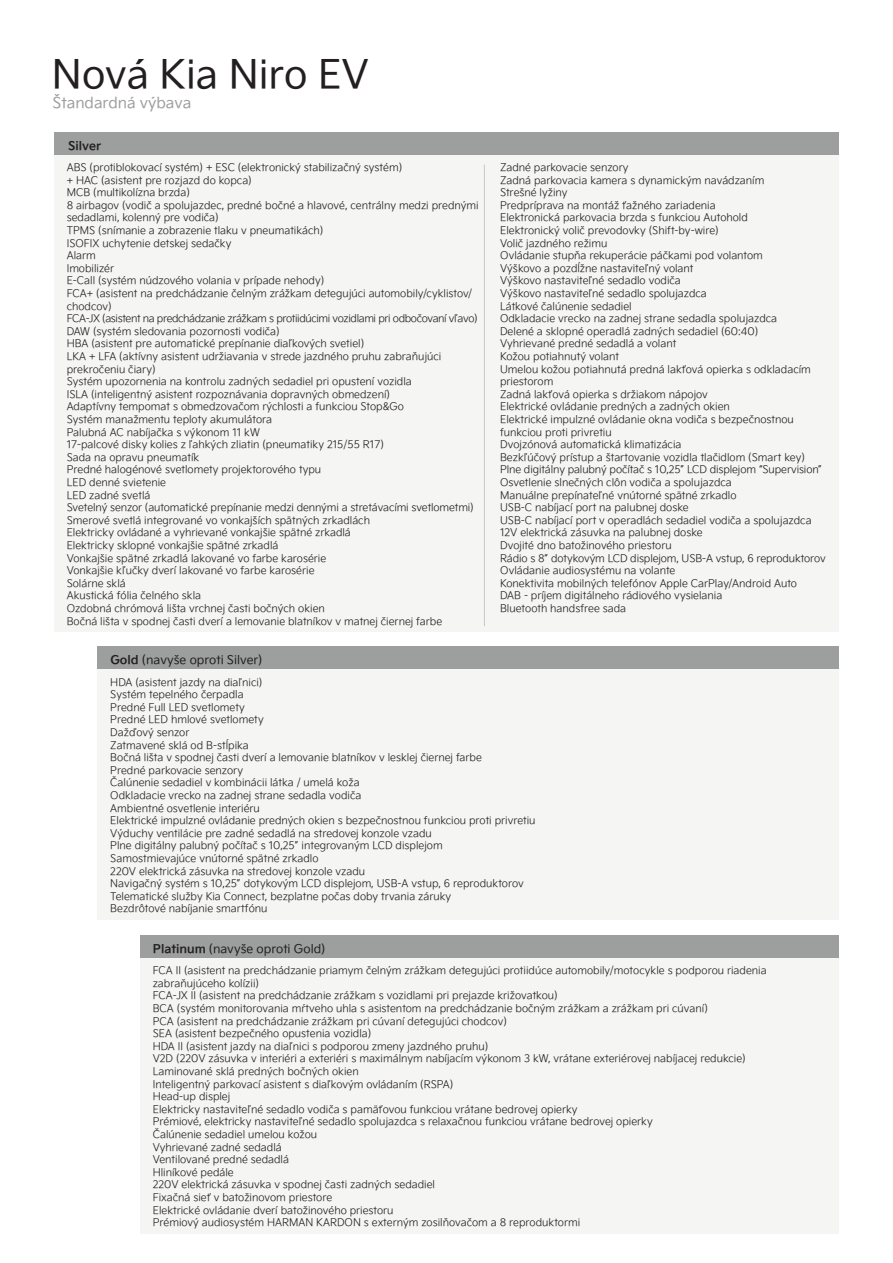
<style>
.page{position:relative;width:893px;height:1263px;background:#fff}
.page>*{position:absolute;margin:0;border:0;box-sizing:border-box;transform-origin:0 0}
.t1{font:39px "Kia Signature";color:#231f20}
.t2{font:15px "Kia Signature";color:#9d9e9e}
.t3{font:12px "Kia Signature";color:#231f20}
.t4{font:700 12px "Kia Signature";color:#231f20}
.t5{font:300 10.5px/12.6px "Kia Signature";color:#231f20}
.s1{font-weight:700}
</style>
<div class="page">
<div style="left:54px;top:132px;width:785px;height:499px;background:#f5f5f4"></div>
<div style="left:54px;top:132px;width:785px;height:23px;background:#9d9e9e"></div>
<div style="left:98px;top:647px;width:741px;height:273px;background:#f5f5f4"></div>
<div style="left:140px;top:935px;width:699px;height:298px;background:#f5f5f4"></div>
<div style="left:98px;top:646px;width:741px;height:23px;background:#9d9e9e"></div>
<div style="left:140px;top:935px;width:699px;height:23px;background:#9d9e9e"></div>
<hr style="left:484px;top:165px;width:1px;height:461px;background:#c7c8ca">
<h1 class="t1" style="left:52px;top:52px;width:319px">Nová Kia Niro EV</h1>
<h2 class="t2" style="left:52px;top:94px;width:140px">Štandardná výbava</h2>
<p class="t4" style="left:68px;top:141px;width:34px">Silver</p>
<p class="t5" style="left:67px;top:162px;width:414px">ABS (protiblokovací systém) + ESC (elektronický stabilizačný systém)<br>+ HAC (asistent pre rozjazd do kopca)<br>MCB (multikolízna brzda)<br>8 airbagov (vodič a spolujazdec, predné bočné a hlavové, centrálny medzi prednými sedadlami, kolenný pre vodiča)<br>TPMS (snímanie a zobrazenie tlaku v pneumatikách)<br>ISOFIX uchytenie detskej sedačky<br>Alarm<br>Imobilizér<br>E-Call (systém núdzového volania v prípade nehody)<br>FCA+ (asistent na predchádzanie čelným zrážkam detegujúci automobily/cyklistov/ chodcov)<br>FCA-JX (asistent na predchádzanie zrážkam s protiidúcimi vozidlami pri odbočovaní vľavo)<br>DAW (systém sledovania pozornosti vodiča)<br>HBA (asistent pre automatické prepínanie diaľkových svetiel)<br>LKA + LFA (aktívny asistent udržiavania v strede jazdného pruhu zabraňujúci prekročeniu čiary)<br>Systém upozornenia na kontrolu zadných sedadiel pri opustení vozidla<br>ISLA (inteligentný asistent rozpoznávania dopravných obmedzení)<br>Adaptívny tempomat s obmedzovačom rýchlosti a funkciou Stop&amp;Go<br>Systém manažmentu teploty akumulátora<br>Palubná AC nabíjačka s výkonom 11 kW<br>17-palcové disky kolies z ľahkých zliatin (pneumatiky 215/55 R17)<br>Sada na opravu pneumatík<br>Predné halogénové svetlomety projektorového typu<br>LED denné svietenie<br>LED zadné svetlá<br>Svetelný senzor (automatické prepínanie medzi dennými a stretávacími svetlometmi)<br>Smerové svetlá integrované vo vonkajších spätných zrkadlách<br>Elektricky ovládané a vyhrievané vonkajšie spätné zrkadlá<br>Elektricky sklopné vonkajšie spätné zrkadlá<br>Vonkajšie spätné zrkadlá lakované vo farbe karosérie<br>Vonkajšie kľučky dverí lakované vo farbe karosérie<br>Solárne sklá<br>Akustická fólia čelného skla<br>Ozdobná chrómová lišta vrchnej časti bočných okien<br>Bočná lišta v spodnej časti dverí a lemovanie blatníkov v matnej čiernej farbe</p>
<p class="t5" style="left:500px;top:162px;width:327px">Zadné parkovacie senzory<br>Zadná parkovacia kamera s dynamickým navádzaním<br>Strešné lyžiny<br>Predpríprava na montáž ťažného zariadenia<br>Elektronická parkovacia brzda s funkciou Autohold<br>Elektronický volič prevodovky (Shift-by-wire)<br>Volič jazdného režimu<br>Ovládanie stupňa rekuperácie páčkami pod volantom<br>Výškovo a pozdĺžne nastaviteľný volant<br>Výškovo nastaviteľné sedadlo vodiča<br>Výškovo nastaviteľné sedadlo spolujazdca<br>Látkové čalúnenie sedadiel<br>Odkladacie vrecko na zadnej strane sedadla spolujazdca<br>Delené a sklopné operadlá zadných sedadiel (60:40)<br>Vyhrievané predné sedadlá a volant<br>Kožou potiahnutý volant<br>Umelou kožou potiahnutá predná lakťová opierka s odkladacím priestorom<br>Zadná lakťová opierka s držiakom nápojov<br>Elektrické ovládanie predných a zadných okien<br>Elektrické impulzné ovládanie okna vodiča s bezpečnostnou funkciou proti privretiu<br>Dvojzónová automatická klimatizácia<br>Bezkľúčový prístup a štartovanie vozidla tlačidlom (Smart key)<br>Plne digitálny palubný počítač s 10,25” LCD displejom “Supervision” Osvetlenie slnečných clôn vodiča a spolujazdca<br>Manuálne prepínateľné vnútorné spätné zrkadlo<br>USB-C nabíjací port na palubnej doske<br>USB-C nabíjací port v operadlách sedadiel vodiča a spolujazdca 12V elektrická zásuvka na palubnej doske<br>Dvojité dno batožinového priestoru<br>Rádio s 8” dotykovým LCD displejom, USB-A vstup, 6 reproduktorov Ovládanie audiosystému na volante<br>Konektivita mobilných telefónov Apple CarPlay/Android Auto<br>DAB - príjem digitálneho rádiového vysielania<br>Bluetooth handsfree sada</p>
<p class="t3" style="left:110px;top:653px;width:154px"><span class="s1">Gold</span> (navyše oproti Silver)</p>
<p class="t5" style="left:110px;top:677px;width:427px">HDA (asistent jazdy na diaľnici)<br>Systém tepelného čerpadla<br>Predné Full LED svetlomety<br>Predné LED hmlové svetlomety<br>Dažďový senzor<br>Zatmavené sklá od B-stĺpika<br>Bočná lišta v spodnej časti dverí a lemovanie blatníkov v lesklej čiernej farbe<br>Predné parkovacie senzory<br>Čalúnenie sedadiel v kombinácii látka / umelá koža<br>Odkladacie vrecko na zadnej strane sedadla vodiča<br>Ambientné osvetlenie interiéru<br>Elektrické impulzné ovládanie predných okien s bezpečnostnou funkciou proti privretiu Výduchy ventilácie pre zadné sedadlá na stredovej konzole vzadu<br>Plne digitálny palubný počítač s 10,25” integrovaným LCD displejom<br>Samostmievajúce vnútorné spätné zrkadlo<br>220V elektrická zásuvka na stredovej konzole vzadu<br>Navigačný systém s 10,25” dotykovým LCD displejom, USB-A vstup, 6 reproduktorov Telematické služby Kia Connect, bezplatne počas doby trvania záruky<br>Bezdrôtové nabíjanie smartfónu</p>
<p class="t3" style="left:153px;top:942px;width:174px"><span class="s1">Platinum</span> (navyše oproti Gold)</p>
<p class="t5" style="left:153px;top:965px;width:615px">FCA II (asistent na predchádzanie priamym čelným zrážkam detegujúci protiidúce automobily/motocykle s podporou riadenia zabraňujúceho kolízii)<br>FCA-JX II (asistent na predchádzanie zrážkam s vozidlami pri prejazde križovatkou)<br>BCA (systém monitorovania mŕtveho uhla s asistentom na predchádzanie bočným zrážkam a zrážkam pri cúvaní)<br>PCA (asistent na predchádzanie zrážkam pri cúvaní detegujúci chodcov)<br>SEA (asistent bezpečného opustenia vozidla)<br>HDA II (asistent jazdy na diaľnici s podporou zmeny jazdného pruhu)<br>V2D (220V zásuvka v interiéri a exteriéri s maximálnym nabíjacím výkonom 3 kW, vrátane exteriérovej nabíjacej redukcie)<br>Laminované sklá predných bočných okien<br>Inteligentný parkovací asistent s diaľkovým ovládaním (RSPA)<br>Head-up displej<br>Elektricky nastaviteľné sedadlo vodiča s pamäťovou funkciou vrátane bedrovej opierky<br>Prémiové, elektricky nastaviteľné sedadlo spolujazdca s relaxačnou funkciou vrátane bedrovej opierky<br>Čalúnenie sedadiel umelou kožou<br>Vyhrievané zadné sedadlá<br>Ventilované predné sedadlá<br>Hliníkové pedále<br>220V elektrická zásuvka v spodnej časti zadných sedadiel<br>Fixačná sieť v batožinovom priestore<br>Elektrické ovládanie dverí batožinového priestoru<br>Prémiový audiosystém HARMAN KARDON s externým zosilňovačom a 8 reproduktormi</p>
</div>
